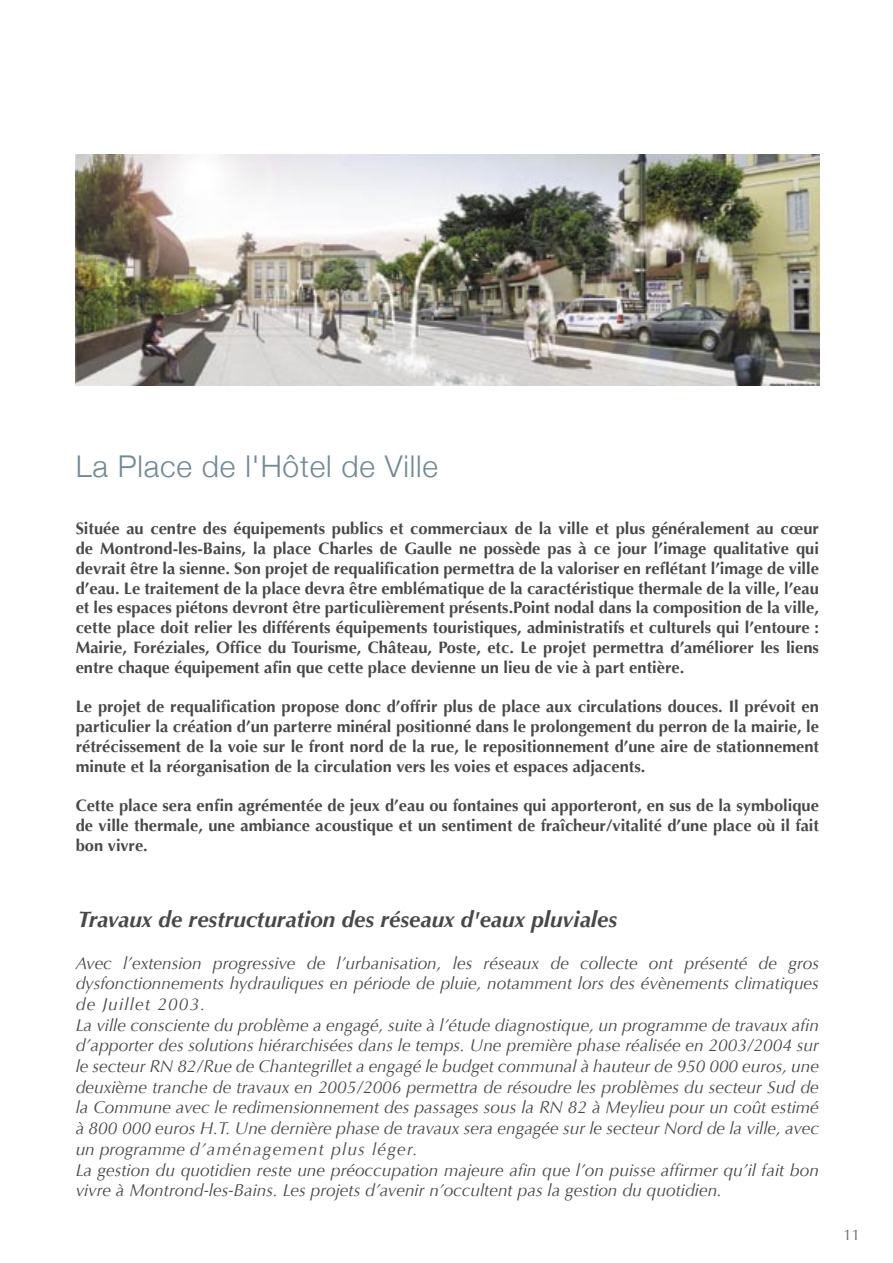
<style>
.page{position:relative;width:893px;height:1263px;background:#fff}
.page>*{position:absolute;margin:0;border:0;box-sizing:border-box;transform-origin:0 0}
.t1{font:300 30px "Helvetica Neue";letter-spacing:.025em;color:#708996}
.t2{font:italic 700 22.5px "Optima";color:#474848}
.t3{font:italic 17.25px/20.7px "Optima";color:#474848}
.t4{font:700 16.5px/19.8px "Optima";color:#474848;text-align:justify}
.t5{font:15px "Optima";color:#676767}
</style>
<div class="page">
<img style="left:76px;top:155px;width:743px;height:231px">
<h1 class="t1" style="left:76px;top:448px;width:364px">La Place de l'Hôtel de Ville</h1>
<p class="t4" style="left:76px;top:519px;width:745px">Située au centre des équipements publics et commerciaux de la ville et plus généralement au cœur de Montrond-les-Bains, la place Charles de Gaulle ne possède pas à ce jour l’image qualitative qui devrait être la sienne. Son projet de requalification permettra de la valoriser en reflétant l’image de ville d’eau. Le traitement de la place devra être emblématique de la caractéristique thermale de la ville, l’eau et les espaces piétons devront être particulièrement présents.Point nodal dans la composition de la ville, cette place doit relier les différents équipements touristiques, administratifs et culturels qui l’entoure :<br>Mairie, Foréziales, Office du Tourisme, Château, Poste, etc. Le projet permettra d’améliorer les liens entre chaque équipement afin que cette place devienne un lieu de vie à part entière.</p>
<p class="t4" style="left:76px;top:697px;width:745px">Le projet de requalification propose donc d’offrir plus de place aux circulations douces. Il prévoit en particulier la création d’un parterre minéral positionné dans le prolongement du perron de la mairie, le rétrécissement de la voie sur le front nord de la rue, le repositionnement d’une aire de stationnement minute et la réorganisation de la circulation vers les voies et espaces adjacents.</p>
<p class="t4" style="left:76px;top:796px;width:745px">Cette place sera enfin agrémentée de jeux d’eau ou fontaines qui apporteront, en sus de la symbolique de ville thermale, une ambiance acoustique et un sentiment de fraîcheur/vitalité d’une place où il fait bon vivre.</p>
<h2 class="t2" style="left:78px;top:906px;width:541px">Travaux de restructuration des réseaux d'eaux pluviales</h2>
<p class="t3" style="left:76px;top:952px;width:745px">Avec l’extension progressive de l’urbanisation, les réseaux de collecte ont présenté de gros dysfonctionnements hydrauliques en période de pluie, notamment lors des évènements climatiques de Juillet 2003.<br>La ville consciente du problème a engagé, suite à l’étude diagnostique, un programme de travaux afin d’apporter des solutions hiérarchisées dans le temps. Une première phase réalisée en 2003/2004 sur le secteur RN 82/Rue de Chantegrillet a engagé le budget communal à hauteur de 950 000 euros, une deuxième tranche de travaux en 2005/2006 permettra de résoudre les problèmes du secteur Sud de la Commune avec le redimensionnement des passages sous la RN 82 à Meylieu pour un coût estimé à 800 000 euros H.T. Une dernière phase de travaux sera engagée sur le secteur Nord de la ville, avec un programme d’aménagement plus léger.<br>La gestion du quotidien reste une préoccupation majeure afin que l’on puisse affirmer qu’il fait bon vivre à Montrond-les-Bains. Les projets d’avenir n’occultent pas la gestion du quotidien.</p>
<p class="t5" style="left:843px;top:1226px;width:18px">11</p>
</div>
